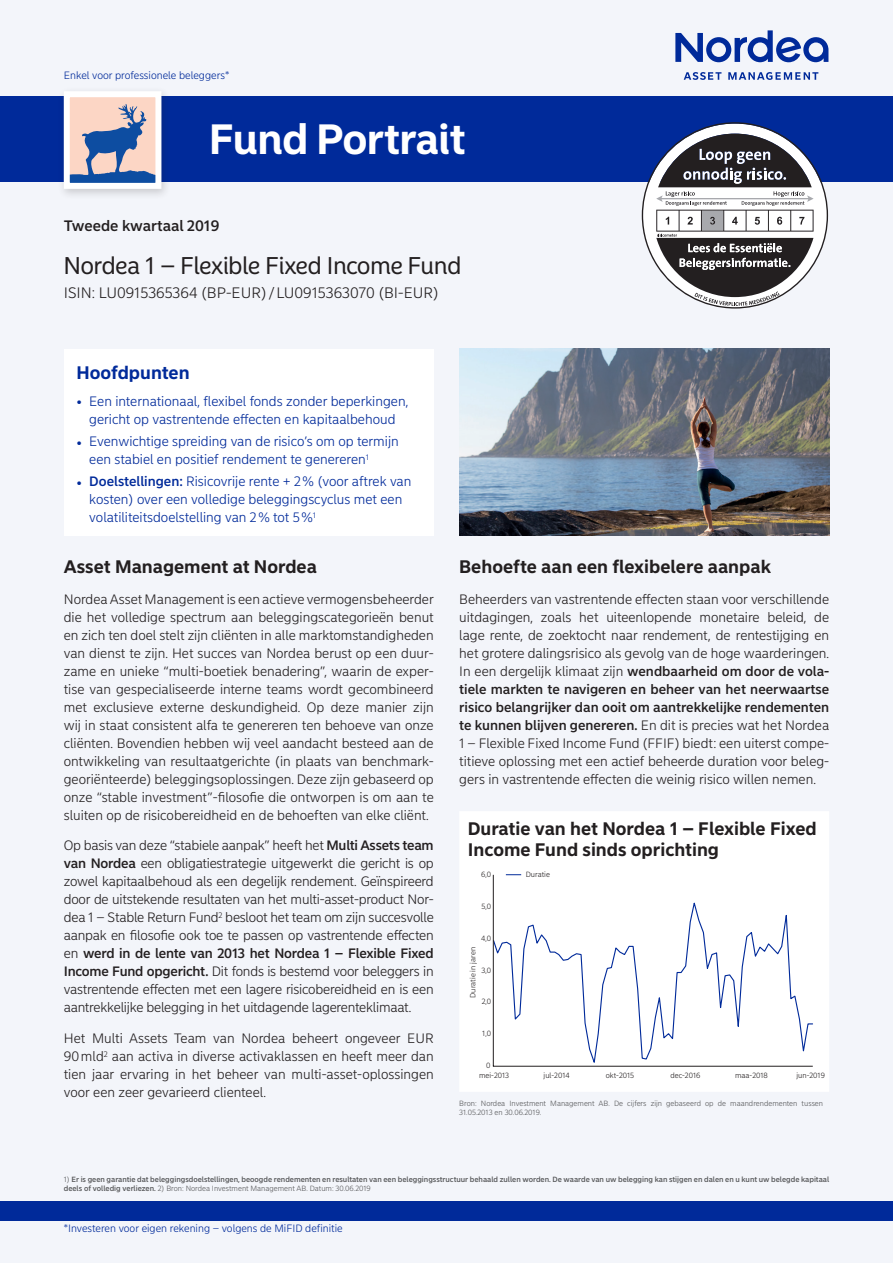
<style>
.page{position:relative;width:893px;height:1263px;background:#f3f5fa}
.page>*{position:absolute;margin:0;border:0;box-sizing:border-box;transform-origin:0 0}
.Fund_Update___Docume{font:700 42px "Nordea Sans Large";color:#fff}
.Fundname{font:24px "Nordea Sans Large";color:#231f20}
.Headlines_Sans_Small{font:700 18px/21px "Nordea Sans Small";color:#231f20}
.t1{font:700 18px "Nordea Sans Small";color:#002a9a}
.ISIN_Number{font:300 15px "Nordea Sans Small";color:#231f20}
.DATE{font:500 15px "Nordea Sans Small";color:#231f20}
.body_text_Sans_Small{font:300 13.5px/18px "Nordea Sans Small";color:#231f20;text-align:justify}
.Highlight_box_bullet{font:300 13.5px/18px "Nordea Sans Small";color:#002a9a}
.footer_Institutional{font:300 10.5px "Nordea Sans Small";color:#002a9a}
.footnotes_Sans_Small{font:500 7.5px/9px "Nordea Sans Small";color:#57585a}
.footnotes_Sans_Small-2{font:300 7.5px/9px "Nordea Sans Small";color:#57585a}
.t2{font:300 7.5px "Nordea Sans Small";color:#231f20}
.s1{font-weight:500}
.s2{font-weight:300}
</style>
<div class="page">
<svg style="left:675px;top:30px;width:153px;height:32px"></svg>
<svg style="left:684px;top:72px;width:37px;height:8px"></svg>
<svg style="left:728px;top:72px;width:90px;height:8px"></svg>
<div style="left:64px;top:349px;width:370px;height:186px;background:#fff"></div>
<img style="left:459px;top:349px;width:370px;height:186px">
<div style="left:460px;top:812px;width:369px;height:279px;background:#fff"></div>
<div style="left:492px;top:898px;width:322px;height:169px;background:#fff"></div>
<hr style="left:493px;top:875px;width:1px;height:191px;background:#231f20">
<hr style="left:493px;top:1066px;width:320px;height:1px;background:#231f20">
<svg style="left:506px;top:874px;width:15px;height:1px"></svg>
<div style="left:0;top:97px;width:893px;height:85px;background:#002a9a"></div>
<div style="left:58px;top:87px;width:114px;height:114px;background:#231f20;opacity:.2"></div>
<div style="left:67px;top:94px;width:91px;height:92px;background:#fcd6c5"></div>
<svg style="left:71px;top:104px;width:83px;height:78px"></svg>
<div style="left:64px;top:91px;width:97px;height:98px;border:6px solid #fff"></div>
<div style="left:0;top:1201px;width:893px;height:19px;background:#002a9a"></div>
<svg style="left:642px;top:122px;width:186px;height:187px"></svg>
<p class="footer_Institutional" style="left:64px;top:69px;width:167px">Enkel voor professionele beleggers*</p>
<p class="Fund_Update___Docume" style="left:209px;top:114px;width:258px">Fund Portrait</p>
<p class="DATE" style="left:64px;top:216px;width:157px">Tweede kwartaal 2019</p>
<p class="Fundname" style="left:64px;top:252px;width:399px">Nordea 1 – Flexible Fixed Income Fund</p>
<p class="ISIN_Number" style="left:64px;top:284px;width:377px">ISIN: LU0915365364 (BP-EUR)/LU0915363070 (BI-EUR)</p>
<p class="t1" style="left:77px;top:362px;width:115px">Hoofdpunten</p>
<p class="Highlight_box_bullet" style="left:77px;top:392px;width:333px;text-align:center">• Een internationaal, flexibel fonds zonder beperkingen, gericht op vastrentende effecten en kapitaalbehoud</p>
<p class="Highlight_box_bullet" style="left:89px;top:433px;width:311px;text-indent:-13px">• Evenwichtige spreiding van de risico’s om op termijn een stabiel en positief rendement te genereren<sup>1</sup></p>
<p class="Highlight_box_bullet" style="left:89px;top:473px;width:324px;text-indent:-13px">• <span class="s1">Doelstellingen:</span> Risicovrije rente + 2% (voor aftrek van kosten) over een volledige beleggingscyclus met een volatiliteitsdoelstelling van 2% tot 5%<sup>1</sup></p>
<p class="Headlines_Sans_Small" style="left:64px;top:556px;width:255px">Asset Management at Nordea</p>
<p class="body_text_Sans_Small" style="left:64px;top:590px;width:371px">Nordea Asset Management is een actieve vermogensbeheerder die het volledige spectrum aan beleggingscategorieën benut en zich ten doel stelt zijn cliënten in alle marktomstandigheden van dienst te zijn. Het succes van Nordea berust op een duur&shy;zame en unieke “multi-boetiek benadering”, waarin de exper&shy;tise van gespecialiseerde interne teams wordt gecombineerd met exclusieve externe deskundigheid. Op deze manier zijn wij in staat consistent alfa te genereren ten behoeve van onze cliënten. Bovendien hebben wij veel aandacht besteed aan de ontwikkeling van resultaatgerichte (in plaats van benchmark&shy;georiënteerde) beleggingsoplossingen. Deze zijn gebaseerd op onze “stable investment”-filosofie die ontworpen is om aan te sluiten op de risicobereidheid en de behoeften van elke cliënt.</p>
<p class="body_text_Sans_Small" style="left:64px;top:837px;width:371px">Op basis van deze “stabiele aanpak” heeft het <span class="s1">Multi Assets team van Nordea</span> een obligatiestrategie uitgewerkt die gericht is op zowel kapitaalbehoud als een degelijk rendement. Geïnspireerd door de uitstekende resultaten van het multi-asset-product Nor&shy;dea 1 – Stable Return Fund<sup>2</sup> besloot het team om zijn succesvolle aanpak en filosofie ook toe te passen op vastrentende effecten en <span class="s1">werd in de lente van 2013 het Nordea 1 – Flexible Fixed Income Fund opgericht.</span> Dit fonds is bestemd voor beleggers in vastrentende effecten met een lagere risicobereidheid en is een aantrekkelijke belegging in het uitdagende lagerenteklimaat.</p>
<p class="body_text_Sans_Small" style="left:64px;top:1030px;width:371px">Het Multi Assets Team van Nordea beheert ongeveer EUR 90mld<sup>2</sup> aan activa in diverse activaklassen en heeft meer dan tien jaar ervaring in het beheer van multi-asset-oplossingen voor een zeer gevarieerd clienteel.</p>
<p class="Headlines_Sans_Small" style="left:459px;top:556px;width:313px">Behoefte aan een flexibelere aanpak</p>
<p class="body_text_Sans_Small" style="left:459px;top:590px;width:371px">Beheerders van vastrentende effecten staan voor verschillende uitdagingen, zoals het uiteenlopende monetaire beleid, de lage rente, de zoektocht naar rendement, de rentestijging en het grotere dalingsrisico als gevolg van de hoge waarderingen.<br>In een dergelijk klimaat zijn <span class="s1">wendbaarheid om door de vola&shy;tiele markten te navigeren en beheer van het neerwaartse risico belangrijker dan ooit om aantrekkelijke rendementen te kunnen blijven genereren.</span> En dit is precies wat het Nordea 1 – Flexible Fixed Income Fund (FFIF) biedt: een uiterst compe&shy;titieve oplossing met een actief beheerde duration voor beleg&shy;gers in vastrentende effecten die weinig risico willen nemen.</p>
<p class="Headlines_Sans_Small" style="left:468px;top:819px;width:350px">Duratie van het Nordea 1 – Flexible Fixed<br>Income Fund sinds oprichting</p>
<p class="t2" style="left:481px;top:870px;width:12px">6,0</p>
<p class="t2" style="left:482px;top:902px;width:11px">5,0</p>
<p class="t2" style="left:481px;top:933px;width:11px">4,0</p>
<p class="t2" style="left:468px;top:998px;width:52px;rotate:-90deg">Duratie in jaren</p>
<p class="t2" style="left:481px;top:965px;width:11px">3,0</p>
<p class="t2" style="left:482px;top:997px;width:11px">2,0</p>
<p class="t2" style="left:482px;top:1029px;width:10px">1,0</p>
<p class="t2" style="left:486px;top:1061px;width:6px">0</p>
<p class="t2" style="left:479px;top:1071px;width:32px">mei-2013</p>
<p class="t2" style="left:526px;top:870px;width:26px">Duratie</p>
<p class="t2" style="left:544px;top:1071px;width:28px">jul-2014</p>
<p class="t2" style="left:606px;top:1071px;width:30px">okt-2015</p>
<p class="t2" style="left:670px;top:1071px;width:32px">dec-2016</p>
<p class="t2" style="left:735px;top:1071px;width:34px">maa-2018</p>
<p class="t2" style="left:797px;top:1071px;width:30px">jun-2019</p>
<p class="footnotes_Sans_Small-2" style="left:459px;top:1099px;width:365px">Bron: Nordea Investment Management AB. De cijfers zijn gebaseerd op de maandrendementen tussen<br>31.05.2013 en 30.06.2019.</p>
<p class="footnotes_Sans_Small" style="left:64px;top:1174px;width:767px"><span class="s2">1)</span> Er is geen garantie dat beleggingsdoelstellingen, beoogde rendementen en resultaten van een beleggingsstructuur behaald zullen worden. De waarde van uw belegging kan stijgen en dalen en u kunt uw belegde kapitaal deels of volledig verliezen. <span class="s2">2) Bron: Nordea Investment Management AB. Datum: 30.06.2019</span></p>
<p class="footer_Institutional" style="left:64px;top:1222px;width:280px">*Investeren voor eigen rekening – volgens de MiFID definitie</p>
</div>
